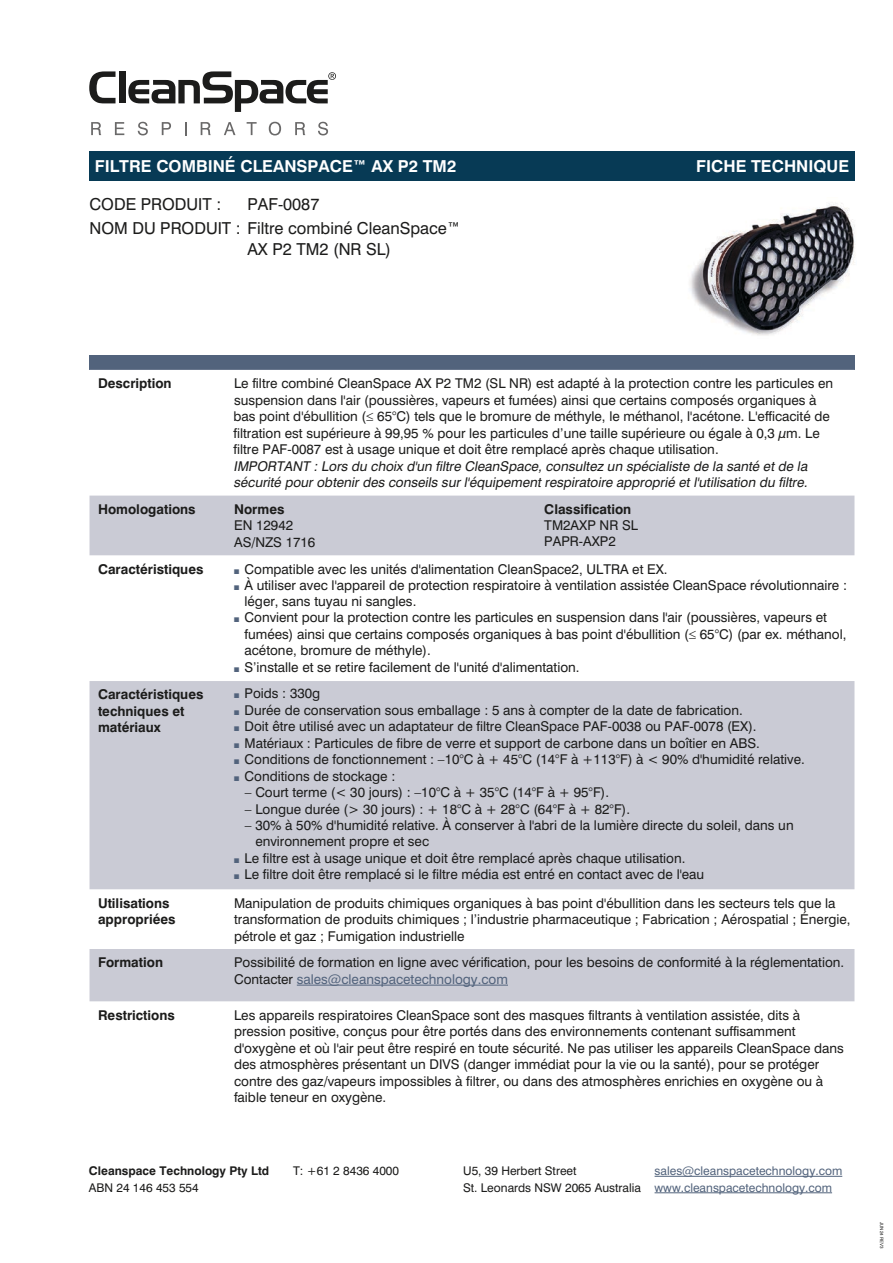
<style>
.page{position:relative;width:893px;height:1263px;background:#fff}
.page>*{position:absolute;margin:0;border:0;box-sizing:border-box;transform-origin:0 0}
.t1{font:16.5px/24.6px "Swiss";color:#1c1c1b}
.t2{font:700 16.5px "Swiss";color:#fff}
.t3{font:13.5px/16.5px "Swiss";color:#1c1c1b}
.t4{font:italic 13.5px/16.5px "Swiss";color:#1c1c1b}
.t5{font:700 13.5px/16.5px "Swiss";color:#1c1c1b}
.t6{font:12px/16.5px "Swiss";color:#1c1c1b}
.t7{font:12px/16.5px "Swiss";color:#52637c}
.t8{font:700 12px "Swiss";color:#1c1c1b}
.t9{font:4.5px "Helvetica";color:#1c1c1b}
.s1{font-family:"Helvetica"}
.s2{color:#52637c}
</style>
<div class="page">
<svg style="left:89px;top:71px;width:27px;height:32px"></svg>
<div style="left:119px;top:71px;width:7px;height:32px;background:#1c1c1b"></div>
<svg style="left:128px;top:71px;width:208px;height:41px"></svg>
<svg style="left:91px;top:122px;width:10px;height:13px"></svg>
<svg style="left:115px;top:122px;width:9px;height:13px"></svg>
<svg style="left:138px;top:122px;width:10px;height:13px"></svg>
<svg style="left:162px;top:122px;width:9px;height:13px"></svg>
<svg style="left:185px;top:122px;width:1px;height:13px"></svg>
<svg style="left:201px;top:122px;width:10px;height:13px"></svg>
<svg style="left:224px;top:122px;width:11px;height:13px"></svg>
<svg style="left:247px;top:122px;width:10px;height:13px"></svg>
<svg style="left:269px;top:122px;width:12px;height:13px"></svg>
<svg style="left:295px;top:122px;width:10px;height:13px"></svg>
<svg style="left:318px;top:122px;width:10px;height:13px"></svg>
<hr style="left:655px;top:1176px;width:187px;height:1px;background:#52637c">
<hr style="left:655px;top:1192px;width:177px;height:1px;background:#52637c">
<img style="left:690px;top:203px;width:165px;height:133px">
<div style="left:90px;top:151px;width:764px;height:30px;background:#073a55"></div>
<div style="left:90px;top:355px;width:764px;height:15px;background:#52637c"></div>
<svg style="left:90px;top:496px;width:764px;height:505px;fill:#cacbd5"></svg>
<hr style="left:297px;top:985px;width:211px;height:1px;background:#52637c">
<p class="t2" style="left:95px;top:156px;width:363px">FILTRE COMBINÉ CLEANSPACE™ AX P2 TM2</p>
<p class="t2" style="left:696px;top:156px;width:154px">FICHE TECHNIQUE</p>
<p class="t1" style="left:90px;top:191px;width:133px">CODE PRODUIT :</p>
<p class="t1" style="left:90px;top:191px;width:373px;text-indent:158px">PAF-0087<br>NOM DU PRODUIT : Filtre combiné CleanSpace™</p>
<p class="t1" style="left:247px;top:237px;width:145px">AX P2 TM2 (NR SL)</p>
<p class="t5" style="left:98px;top:375px;width:75px">Description</p>
<p class="t3" style="left:234px;top:375px;width:601px">Le filtre combiné CleanSpace AX P2 TM2 (SL NR) est adapté à la protection contre les particules en suspension dans l'air (poussières, vapeurs et fumées) ainsi que certains composés organiques à bas point d'ébullition (≤ 65°C) tels que le bromure de méthyle, le méthanol, l'acétone. L'efficacité de filtration est supérieure à 99,<span class="s1">9</span>5 % pour les particules d’une taille supérieure ou égale à 0,3 µm. Le filtre PAF-0087 est à usage unique et doit être remplacé après chaque utilisation.</p>
<p class="t4" style="left:234px;top:457px;width:578px">IMPORTANT : Lors du choix d'un filtre CleanSpace, consultez un spécialiste de la santé et de la sécurité pour obtenir des conseils sur l'équipement respiratoire approprié et l'utilisation du filtre.</p>
<p class="t5" style="left:98px;top:501px;width:99px">Homologations</p>
<p class="t5" style="left:234px;top:501px;width:52px">Normes</p>
<p class="t3" style="left:234px;top:517px;width:83px">EN 12942<br>AS/NZS 1716</p>
<p class="t5" style="left:544px;top:501px;width:89px">Classification</p>
<p class="t3" style="left:544px;top:517px;width:95px">TM2AXP NR SL<br>PAPR-AXP2</p>
<p class="t5" style="left:98px;top:560px;width:107px">Caractéristiques</p>
<p class="t5" style="left:98px;top:686px;width:107px">Caractéristiques techniques et matériaux</p>
<p class="t3" style="left:234px;top:561px;width:435px"><span class="s2">■</span> Compatible avec les unités d'alimentation CleanSpace<span class="s1">2,</span> ULTRA et EX.</p>
<p class="t3" style="left:245px;top:577px;width:604px;line-height:16px;text-indent:-10px"><span class="s2">■</span> À utiliser avec l'appareil de protection respiratoire à ventilation assistée CleanSpace révolutionnaire : léger, sans tuyau ni sangles.</p>
<p class="t3" style="left:245px;top:609px;width:603px;text-indent:-10px"><span class="s2">■</span> Convient pour la protection contre les particules en suspension dans l'air (poussières, vapeurs et fumées) ainsi que certains composés organiques à bas point d'ébullition (≤ 65°C) (par ex. méthanol, acétone, bromure de méthyle).</p>
<p class="t3" style="left:234px;top:658px;width:347px"><span class="s2">■</span> S’installe et se retire facilement de l'unité d'alimentation.</p>
<p class="t3" style="left:234px;top:685px;width:88px"><span class="s2">■</span> Poids : 330g</p>
<p class="t3" style="left:234px;top:702px;width:510px"><span class="s2">■</span> Durée de conservation sous emballage : 5 ans à compter de la date de fabrication.</p>
<p class="t3" style="left:234px;top:718px;width:524px"><span class="s2">■</span> Doit être utilisé avec un adaptateur de filtre CleanSpace PAF-0038 ou PAF-0078 (EX).</p>
<p class="t3" style="left:234px;top:735px;width:527px"><span class="s2">■</span> Matériaux : Particules de fibre de verre et support de carbone dans un boîtier en ABS.</p>
<p class="t3" style="left:234px;top:751px;width:572px"><span class="s2">■</span> Conditions de fonctionnement : –10°C à + 45°C (14°F à +113°F) à &lt; 90% d'humidité relative.</p>
<p class="t3" style="left:234px;top:768px;width:163px"><span class="s2">■</span> Conditions de stockage :</p>
<p class="t3" style="left:245px;top:784px;width:366px">– Court terme (&lt; 30 jours) : –10°C à + 35°C (14°F à + 95°F).</p>
<p class="t3" style="left:245px;top:801px;width:387px">– Longue durée (&gt; 30 jours) : + 18°C à + 28°C (64°F à + 82°F).</p>
<p class="t3" style="left:255px;top:817px;width:540px;line-height:16px;text-indent:-10px">– 30% à 50% d'humidité relative. À conserver à l'abri de la lumière directe du soleil, dans un environnement propre et sec</p>
<p class="t3" style="left:234px;top:850px;width:453px"><span class="s2">■</span> Le filtre est à usage unique et doit être remplacé après chaque utilisation.</p>
<p class="t3" style="left:234px;top:866px;width:472px"><span class="s2">■</span> Le filtre doit être remplacé si le filtre média est entré en contact avec de l'eau</p>
<p class="t5" style="left:98px;top:894px;width:79px">Utilisations appropriées</p>
<p class="t3" style="left:234px;top:894px;width:618px">Manipulation de produits chimiques organiques à bas point d'ébullition dans les secteurs tels que la transformation de produits chimiques ; l’industrie pharmaceutique ; Fabrication ; Aérospatial ; Énergie, pétrole et gaz ; Fumigation industrielle</p>
<p class="t5" style="left:98px;top:954px;width:67px">Formation</p>
<p class="t3" style="left:234px;top:954px;width:612px">Possibilité de formation en ligne avec vérification, pour les besoins de conformité à la réglementation.<br>Contacter <span class="s2">sales@cleanspacetechnology.com</span></p>
<p class="t5" style="left:98px;top:1006px;width:78px">Restrictions</p>
<p class="t3" style="left:234px;top:1006px;width:611px">Les appareils respiratoires CleanSpace sont des masques filtrants à ventilation assistée, dits à pression positive, conçus pour être portés dans des environnements contenant suffisamment d'oxygène et où l'air peut être respiré en toute sécurité. Ne pas utiliser les appareils CleanSpace dans des atmosphères présentant un DIVS (danger immédiat pour la vie ou la santé), pour se protéger contre des gaz/vapeurs impossibles à filtrer, ou dans des atmosphères enrichies en oxygène ou à faible teneur en oxygène.</p>
<p class="t8" style="left:89px;top:1163px;width:182px">Cleanspace Technology Pty Ltd</p>
<p class="t6" style="left:89px;top:1179px;width:111px">ABN 24 146 453 554</p>
<p class="t6" style="left:293px;top:1162px;width:108px">T: +61 2 8436 4000</p>
<p class="t6" style="left:463px;top:1162px;width:179px">U5, 39 Herbert Street<br>St. Leonards NSW 2065 Australia</p>
<p class="t7" style="left:655px;top:1162px;width:189px">sales@cleanspacetechnology.com www.cleanspacetechnology.com</p>
<p class="t9" style="left:885px;top:1222px;width:28px;rotate:90deg">JUN24 REV3</p>
</div>
